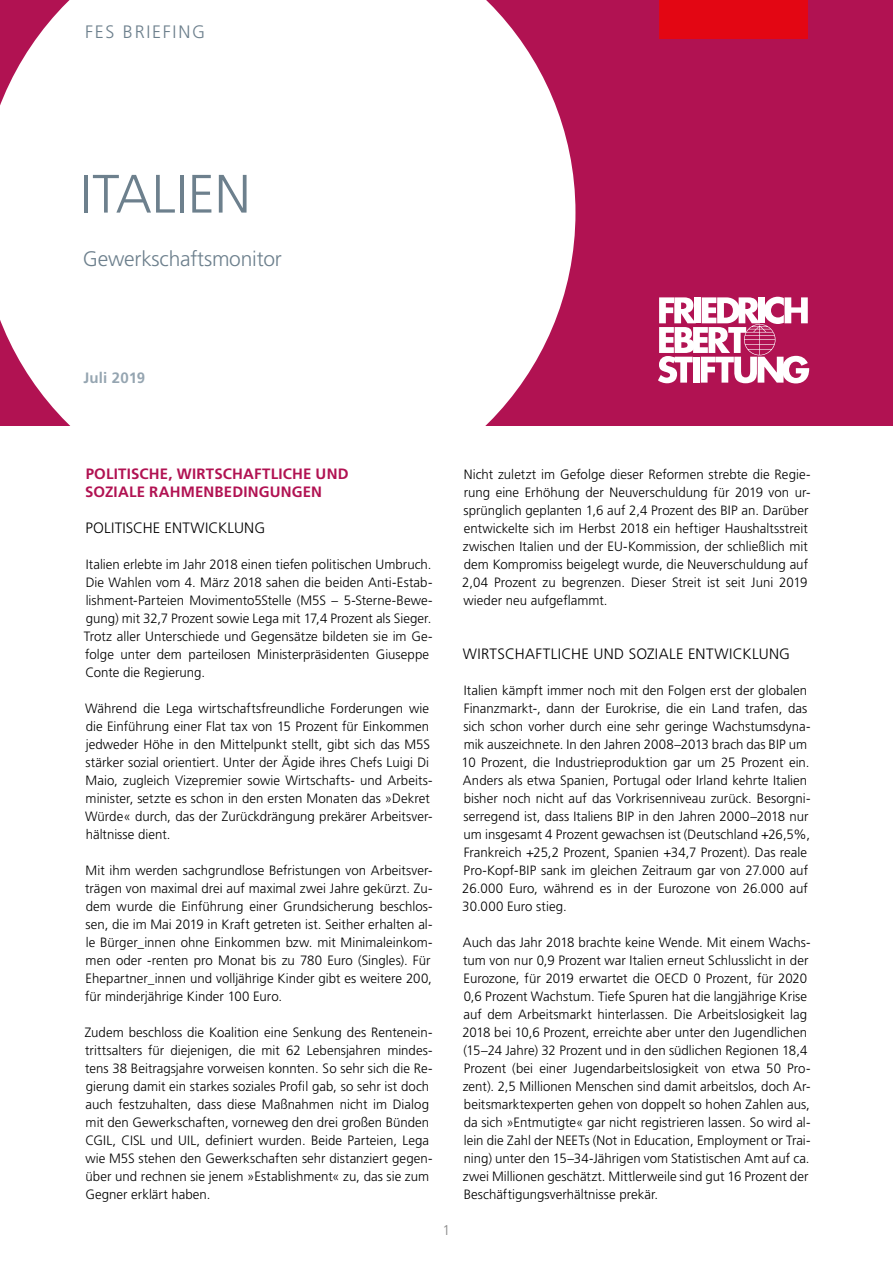
<style>
.page{position:relative;width:893px;height:1263px;background:#fff}
.page>*{position:absolute;margin:0;border:0;box-sizing:border-box;transform-origin:0 0}
.t1{font:300 54px "Frutiger LT Std";color:#6d808d}
.t2{font:300 21px "Frutiger LT Std";letter-spacing:-.01em;color:#6d808d}
.t3{font:300 18px "Frutiger LT Std";letter-spacing:.095em;color:#6d808d}
.t4{font:300 15px "Frutiger LT Std";letter-spacing:.02em;color:#000}
.t5{font:700 15px/18px "Frutiger LT Std";letter-spacing:.01em;color:#b11252}
.t6{font:700 15px "Frutiger LT Std";letter-spacing:.01em;color:#95a5b1}
.t7{font:300 14.1px "Frutiger LT Std";color:#878787}
.t8{font:300 13.5px/18px "Frutiger LT Std";color:#000}
</style>
<div class="page">
<div style="left:0;top:0;width:893px;height:425px;background:#b11252"></div>
<svg style="left:0;top:0;width:575px;height:425px;background:#f9edf2"></svg>
<svg style="left:658px;top:297px;width:151px;height:86px"></svg>
<div style="left:659px;top:0;width:149px;height:38px;background:#e30613"></div>
<h3 class="t3" style="left:85px;top:22px;width:122px">FES BRIEFING</h3>
<h1 class="t1" style="left:80px;top:163px;width:172px">ITALIEN</h1>
<h2 class="t2" style="left:83px;top:247px;width:200px">Gewerkschaftsmonitor</h2>
<p class="t6" style="left:83px;top:368px;width:63px">Juli 2019</p>
<p class="t5" style="left:85px;top:465px;width:265px">POLITISCHE, WIRTSCHAFTLICHE UND<br>SOZIALE RAHMENBEDINGUNGEN</p>
<p class="t4" style="left:85px;top:519px;width:181px">POLITISCHE ENTWICKLUNG</p>
<p class="t8" style="left:84px;top:556px;width:350px">Italien erlebte im Jahr 2018 einen tiefen politischen Umbruch.<br>Die Wahlen vom 4. März 2018 sahen die beiden Anti-Estab&shy;lishment-Parteien Movimento5Stelle (M5S – 5-Sterne-Bewe&shy;gung) mit 32,7 Prozent sowie Lega mit 17,4 Prozent als Sieger.<br>Trotz aller Unterschiede und Gegensätze bildeten sie im Ge&shy;folge unter dem parteilosen Ministerpräsidenten Giuseppe Conte die Regierung.</p>
<p class="t8" style="left:85px;top:700px;width:349px">Während die Lega wirtschaftsfreundliche Forderungen wie die Einführung einer Flat tax von 15 Prozent für Einkommen jedweder Höhe in den Mittelpunkt stellt, gibt sich das M5S stärker sozial orientiert. Unter der Ägide ihres Chefs Luigi Di Maio, zugleich Vizepremier sowie Wirtschafts- und Arbeits&shy;minister, setzte es schon in den ersten Monaten das »Dekret Würde« durch, das der Zurückdrängung prekärer Arbeitsver&shy;hältnisse dient.</p>
<p class="t8" style="left:85px;top:862px;width:349px">Mit ihm werden sachgrundlose Befristungen von Arbeitsver&shy;trägen von maximal drei auf maximal zwei Jahre gekürzt. Zu&shy;dem wurde die Einführung einer Grundsicherung beschlos&shy;sen, die im Mai 2019 in Kraft getreten ist. Seither erhalten al&shy;le Bürger_innen ohne Einkommen bzw. mit Minimaleinkom&shy;men oder -renten pro Monat bis zu 780 Euro (Singles). Für Ehepartner_innen und volljährige Kinder gibt es weitere 200, für minderjährige Kinder 100 Euro.</p>
<p class="t8" style="left:85px;top:1024px;width:349px">Zudem beschloss die Koalition eine Senkung des Rentenein&shy;trittsalters für diejenigen, die mit 62 Lebensjahren mindes&shy;tens 38 Beitragsjahre vorweisen konnten. So sehr sich die Re&shy;gierung damit ein starkes soziales Profil gab, so sehr ist doch auch festzuhalten, dass diese Maßnahmen nicht im Dialog mit den Gewerkschaften, vorneweg den drei großen Bünden CGIL, CISL und UIL, definiert wurden. Beide Parteien, Lega wie M5S stehen den Gewerkschaften sehr distanziert gegen&shy;über und rechnen sie jenem »Establishment« zu, das sie zum Gegner erklärt haben.</p>
<p class="t7" style="left:443px;top:1222px;width:9px">1</p>
<p class="t8" style="left:462px;top:466px;width:350px">Nicht zuletzt im Gefolge dieser Reformen strebte die Regie&shy;rung eine Erhöhung der Neuverschuldung für 2019 von ur&shy;sprünglich geplanten 1,6 auf 2,4 Prozent des BIP an. Darüber entwickelte sich im Herbst 2018 ein heftiger Haushaltsstreit zwischen Italien und der EU-Kommission, der schließlich mit dem Kompromiss beigelegt wurde, die Neuverschuldung auf 2,04 Prozent zu begrenzen. Dieser Streit ist seit Juni 2019 wieder neu aufgeflammt.</p>
<p class="t4" style="left:463px;top:645px;width:329px">WIRTSCHAFTLICHE UND SOZIALE ENTWICKLUNG</p>
<p class="t8" style="left:461px;top:682px;width:350px">Italien kämpft immer noch mit den Folgen erst der globalen Finanzmarkt-, dann der Eurokrise, die ein Land trafen, das sich schon vorher durch eine sehr geringe Wachstumsdyna&shy;mik auszeichnete. In den Jahren 2008–2013 brach das BIP um 10 Prozent, die Industrieproduktion gar um 25 Prozent ein.<br>Anders als etwa Spanien, Portugal oder Irland kehrte Italien bisher noch nicht auf das Vorkrisenniveau zurück. Besorgni&shy;serregend ist, dass Italiens BIP in den Jahren 2000–2018 nur um insgesamt 4 Prozent gewachsen ist (Deutschland +26,5%, Frankreich +25,2 Prozent, Spanien +34,7 Prozent). Das reale Pro-Kopf-BIP sank im gleichen Zeitraum gar von 27.000 auf 26.000 Euro, während es in der Eurozone von 26.000 auf 30.000 Euro stieg.</p>
<p class="t8" style="left:462px;top:934px;width:350px">Auch das Jahr 2018 brachte keine Wende. Mit einem Wachs&shy;tum von nur 0,9 Prozent war Italien erneut Schlusslicht in der Eurozone, für 2019 erwartet die OECD 0 Prozent, für 2020<br>0,6 Prozent Wachstum. Tiefe Spuren hat die langjährige Krise auf dem Arbeitsmarkt hinterlassen. Die Arbeitslosigkeit lag 2018 bei 10,6 Prozent, erreichte aber unter den Jugendlichen (15–24 Jahre) 32 Prozent und in den südlichen Regionen 18,4<br>Prozent (bei einer Jugendarbeitslosigkeit von etwa 50 Pro&shy;zent). 2,5 Millionen Menschen sind damit arbeitslos, doch Ar&shy;beitsmarktexperten gehen von doppelt so hohen Zahlen aus, da sich »Entmutigte« gar nicht registrieren lassen. So wird al&shy;lein die Zahl der NEETs (Not in Education, Employment or Trai&shy;ning) unter den 15–34-Jährigen vom Statistischen Amt auf ca. zwei Millionen geschätzt. Mittlerweile sind gut 16 Prozent der Beschäftigungsverhältnisse prekär.</p>
</div>
